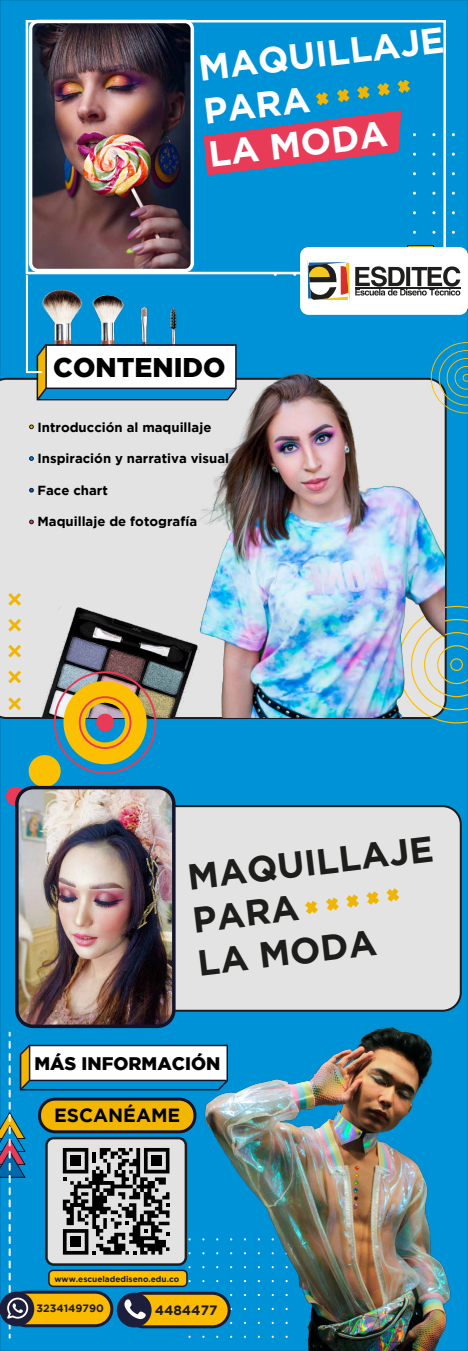
<style>
.page{position:relative;width:468px;height:1351px;background:#fff}
.page>*{position:absolute;margin:0;border:0;box-sizing:border-box;transform-origin:0 0}
.t1{font:700 36px/43px "Gotham";color:#fff}
.t2{font:700 36px/43px "Gotham";color:#1d1d1b}
.t3{font:900 27px "Gotham";color:#000}
.t4{font:700 19.05px "Gotham";color:#000}
.t5{font:900 18.15px "Gotham";color:#000}
.t6{font:700 13.55px "Gotham";color:#1d1d1b}
.t7{font:700 13.15px "Gotham";color:#000}
.t8{font:700 10.65px "Gotham";color:#1d1d1b}
.t9{font:700 8.3px "Gotham";color:#1c1c39}
</style>
<div class="page">
<div style="left:0;top:0;width:468px;height:1350px;background:#0092d6"></div>
<img style="left:34px;top:25px;width:155px;height:242px">
<div style="left:29px;top:20px;width:165px;height:252px;border:4px solid #fff;border-radius:8px"></div>
<div style="left:0;top:378px;width:446px;height:341px;background:#e3e3e3"></div>
<div style="left:175px;top:805px;width:287px;height:206px;background:#e3e3e3"></div>
<img style="left:25px;top:526px;width:170px;height:191px">
<svg style="left:407px;top:245px;width:27px;height:2px"></svg>
<div style="left:26px;top:20px;width:420px;height:254px;border:2px solid #fff"></div>
<svg style="left:29px;top:424px;width:5px;height:5px"></svg>
<svg style="left:29px;top:456px;width:5px;height:4px"></svg>
<svg style="left:29px;top:488px;width:5px;height:4px"></svg>
<svg style="left:29px;top:520px;width:5px;height:4px"></svg>
<svg style="left:25px;top:274px;width:212px;height:128px"></svg>
<div style="left:300px;top:247px;width:168px;height:68px;background:#fff;border-radius:8px"></div>
<svg style="left:398px;top:605px;width:70px;height:118px"></svg>
<svg style="left:308px;top:262px;width:160px;height:48px"></svg>
<svg style="left:445px;top:342px;width:23px;height:71px"></svg>
<svg style="left:5px;top:589px;width:19px;height:20px"></svg>
<svg style="left:5px;top:615px;width:19px;height:19px"></svg>
<svg style="left:5px;top:641px;width:19px;height:19px"></svg>
<img style="left:5px;top:667px;width:153px;height:139px">
<svg style="left:0;top:1041px;width:195px;height:296px"></svg>
<svg style="left:203px;top:79px;width:213px;height:96px"></svg>
<img style="left:195px;top:1023px;width:273px;height:327px">
<img style="left:17px;top:787px;width:157px;height:239px">
<div style="left:15px;top:785px;width:160px;height:242px;border:4px solid #13132a;border-radius:16px"></div>
<svg style="left:299px;top:882px;width:106px;height:37px;background:#e4dcc5"></svg>
<img style="left:195px;top:343px;width:250px;height:374px">
<h1 class="t1" style="left:195px;top:47px;width:249px;rotate:-7deg">MAQUILLAJE<br>PARA<br>LA MODA</h1>
<h2 class="t3" style="left:53px;top:352px;width:174px">CONTENIDO</h2>
<p class="t7" style="left:37px;top:419px;width:175px">Introducción al maquillaje</p>
<p class="t7" style="left:37px;top:451px;width:193px">Inspiración y narrativa visual</p>
<p class="t7" style="left:37px;top:482px;width:72px">Face chart</p>
<p class="t7" style="left:37px;top:514px;width:161px">Maquillaje de fotografía</p>
<h1 class="t2" style="left:184px;top:855px;width:249px;rotate:-7deg">MAQUILLAJE<br>PARA<br>LA MODA</h1>
<h3 class="t5" style="left:34px;top:1052px;width:187px">MÁS INFORMACIÓN</h3>
<h3 class="t4" style="left:54px;top:1104px;width:128px">ESCANÉAME</h3>
<p class="t9" style="left:54px;top:1273px;width:126px">www.escueladediseno.edu.co</p>
<p class="t8" style="left:37px;top:1302px;width:69px">3234149790</p>
<p class="t6" style="left:155px;top:1301px;width:64px">4484477</p>
</div>
